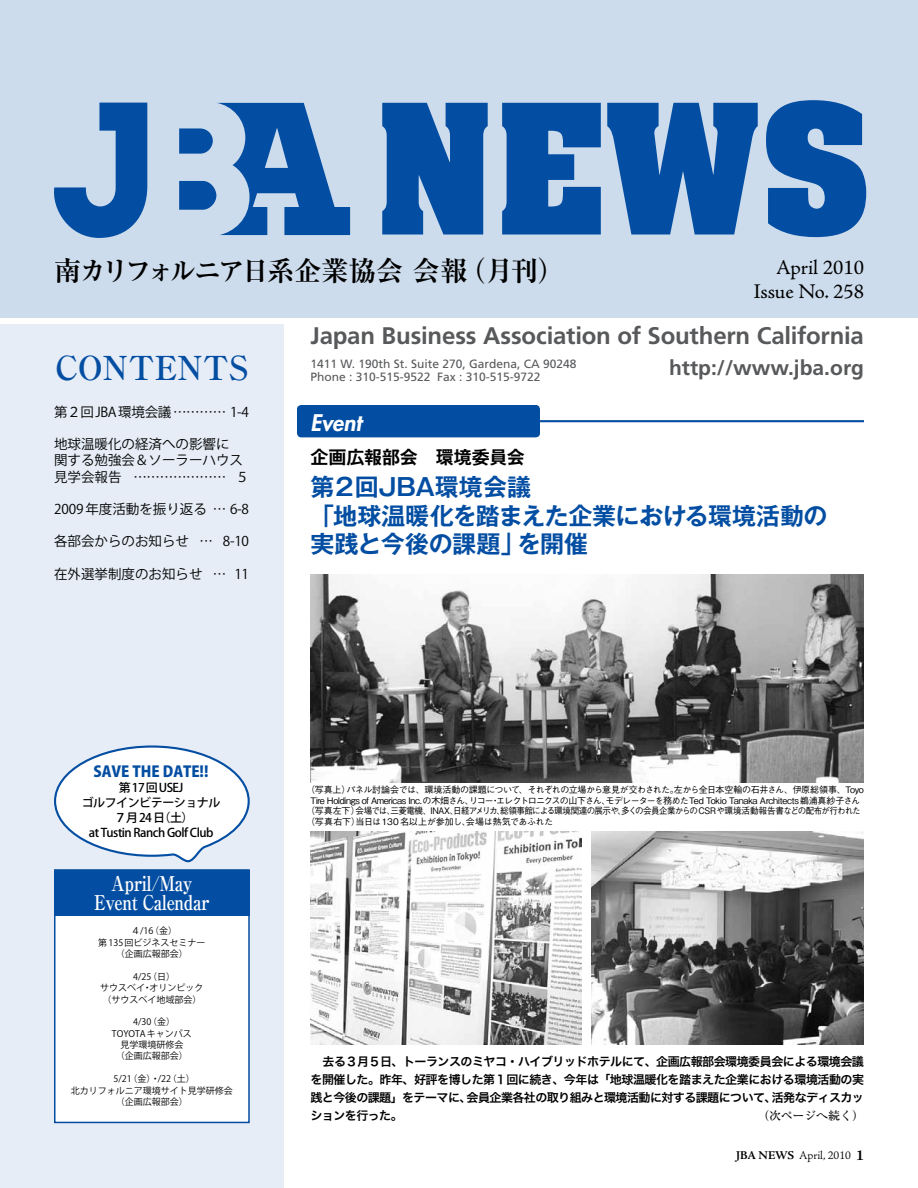
<style>
.page{position:relative;width:918px;height:1188px;background:#fff}
.page>*{position:absolute;margin:0;border:0;box-sizing:border-box;transform-origin:0 0}
.t1{font:700 33px "Ryumin Pro";color:#034ea2}
.t2{font:700 27.45px "Ryumin Pro";letter-spacing:-.085em;color:#000}
.t3{font:700 24px "Frutiger LT Std";letter-spacing:-.01em;color:#58595b}
.t4{font:700 24px/29px "Gothic MB101 Pro De";letter-spacing:-.015em;color:#034ea2}
.t5{font:italic 800 22.35px "Futura Std";color:#fff}
.t6{font:21px/24px "Adobe Jenson Pro";color:#000;text-align:right}
.t7{font:700 21px "Frutiger LT Std";color:#58595b}
.t8{font:700 20.4px/19.5px "Ryumin Pro";letter-spacing:-.025em;color:#fff;text-align:center;scale:.82 1}
.t9{font:700 18px "Gothic MB101 Pro De";letter-spacing:-.005em;color:#000}
.t10{font:800 15px "Koz Go Pro";color:#034ea2}
.t11{font:13.5px/16.2px "Koz Go Pro";color:#000}
.t12{font:13.5px "Koz Go Pro";letter-spacing:-.02em;color:#000}
.t13{font:12px/18px "Hira Kaku Pro W6";letter-spacing:-.045em;color:#000;text-align:justify}
.t14{font:12px/13.5px "Frutiger LT Std";color:#58595b}
.t15{font:500 12px/15px "Koz Go Pro";letter-spacing:-.04em;color:#000;text-align:center}
.t16{font:300 12px "Adobe Jenson Pro";color:#000}
.t17{font:500 11.7px "Ryumin Pro";letter-spacing:-.015em;color:#000}
.t18{font:500 9px "Gothic BBB Pro";letter-spacing:-.05em;color:#000}
.t19{font:9px/11.4px "Koz Go Pro";color:#000;text-align:center}
.t20{font:500 9px "Gothic BBB Pro";letter-spacing:-.07em;color:#000}
.t21{font:500 9px "Gothic BBB Pro";letter-spacing:-.015em;color:#000}
.s1{font-weight:700}
.s2{font-weight:700;font-size:15px}
</style>
<div class="page">
<div style="left:0;top:0;width:918px;height:317px;background:#cddcec"></div>
<div style="left:0;top:324px;width:284px;height:864px;background:#e6edf6"></div>
<svg style="left:382px;top:100px;width:484px;height:137px;fill:#034ea2"></svg>
<svg style="left:54px;top:103px;width:296px;height:135px"></svg>
<div style="left:54px;top:869px;width:196px;height:254px;background:#fff;border:2px solid #034ea2"></div>
<div style="left:54px;top:870px;width:196px;height:46px;background:#034ea2"></div>
<div style="left:297px;top:405px;width:243px;height:32px;background:#034ea2;border-radius:4px"></div>
<hr style="left:310px;top:420px;width:554px;height:2px;background:#034ea2">
<img style="left:310px;top:832px;width:271px;height:213px">
<img style="left:310px;top:574px;width:554px;height:208px">
<img style="left:591px;top:832px;width:273px;height:213px">
<svg style="left:54px;top:745px;width:196px;height:117px"></svg>
<h2 class="t2" style="left:54px;top:249px;width:513px">南カリフォルニア日系企業協会 会報（月刊）</h2>
<h3 class="t6" style="left:753px;top:256px;width:112px">April 2010<br>Issue No. 258</h3>
<h1 class="t1" style="left:55px;top:341px;width:195px">CONTENTS</h1>
<h3 class="t12" style="left:54px;top:403px;width:196px">第２回JBA環境会議…………… 1-4</h3>
<h3 class="t11" style="left:54px;top:437px;width:196px">地球温暖化の経済への影響に<br>関する勉強会＆ソーラーハウス見学会報告… ………………… ５</h3>
<h3 class="t11" style="left:54px;top:501px;width:196px">2009 年度活動を振り返る… … 6-8</h3>
<h3 class="t11" style="left:54px;top:534px;width:196px">各部会からのお知らせ… … 8-10</h3>
<h3 class="t11" style="left:54px;top:566px;width:196px">在外選挙制度のお知らせ… … 11</h3>
<h3 class="t3" style="left:310px;top:321px;width:555px">Japan Business Association of Southern California</h3>
<h3 class="t14" style="left:310px;top:357px;width:268px">1411 W. 190th St. Suite 270, Gardena, CA 90248<br>Phone : 310-515-9522 Fax : 310-515-9722</h3>
<h3 class="t7" style="left:669px;top:356px;width:196px">http://www.jba.org</h3>
<h3 class="t5" style="left:310px;top:408px;width:53px">Event</h3>
<h3 class="t9" style="left:310px;top:443px;width:216px">企画広報部会　環境委員会</h3>
<h3 class="t4" style="left:310px;top:469px;width:519px">第２回JBA環境会議<br>「地球温暖化を踏まえた企業における環境活動の実践と今後の課題」を開催</h3>
<h3 class="t10" style="left:94px;top:762px;width:117px">SAVE THE DATE!!</h3>
<h3 class="t15" style="left:82px;top:781px;width:140px">第17回USEJ<br>ゴルフインビテーショナル<br>７月24日（土）<br>at Tustin Ranch Golf Club</h3>
<p class="t18" style="left:306px;top:783px;width:559px">（写真上）パネル討論会では、環境活動の課題について、それぞれの立場から意見が交わされた。左から全日本空輸の石井さん、伊原総領事、Toyo</p>
<p class="t18" style="left:310px;top:793px;width:551px">Tire Holdings of Americas Inc.の木畑さん、リコー・エレクトロニクスの山下さん、モデレーターを務めたTed Tokio Tanaka Architects鵜浦真紗子さん</p>
<p class="t20" style="left:306px;top:804px;width:556px">（写真左下）会場では、三菱電機、INAX、日経アメリカ、総領事館による環境関連の展示や、多くの会員企業からのCSRや環境活動報告書などの配布が行われた</p>
<p class="t21" style="left:306px;top:814px;width:249px">（写真右下）当日は130 名以上が参加し、会場は熱気であふれた</p>
<h3 class="t8" style="left:94px;top:872px;width:142px">April/May<br>Event Calendar</h3>
<p class="t19" style="left:98px;top:925px;width:109px">４/16（金）<br>第 135 回ビジネスセミナー（企画広報部会）</p>
<p class="t19" style="left:100px;top:971px;width:105px">4/25（日）<br>サウスベイ・オリンピック（サウスベイ地域部会）</p>
<p class="t19" style="left:112px;top:1017px;width:81px">4/30（金）<br>TOYOTA キャンパス見学環境研修会<br>（企画広報部会）</p>
<p class="t19" style="left:71px;top:1073px;width:163px">5/21（金）・/22（土）<br>北カリフォルニア環境サイト見学研修会（企画広報部会）</p>
<h3 class="t13" style="left:310px;top:1052px;width:555px">　去る３月５日、トーランスのミヤコ・ハイブリッドホテルにて、企画広報部会環境委員会による環境会議を開催した。昨年、好評を博した第１回に続き、今年は「地球温暖化を踏まえた企業における環境活動の実践と今後の課題」をテーマに、会員企業各社の取り組みと環境活動に対する課題について、活発なディスカッ</h3>
<p class="t17" style="left:757px;top:1106px;width:108px">（次ページへ続く）</p>
<h3 class="t16" style="left:736px;top:1148px;width:129px"><span class="s1">JBA NEWS</span> April, 2010 <span class="s2">1</span></h3>
</div>
